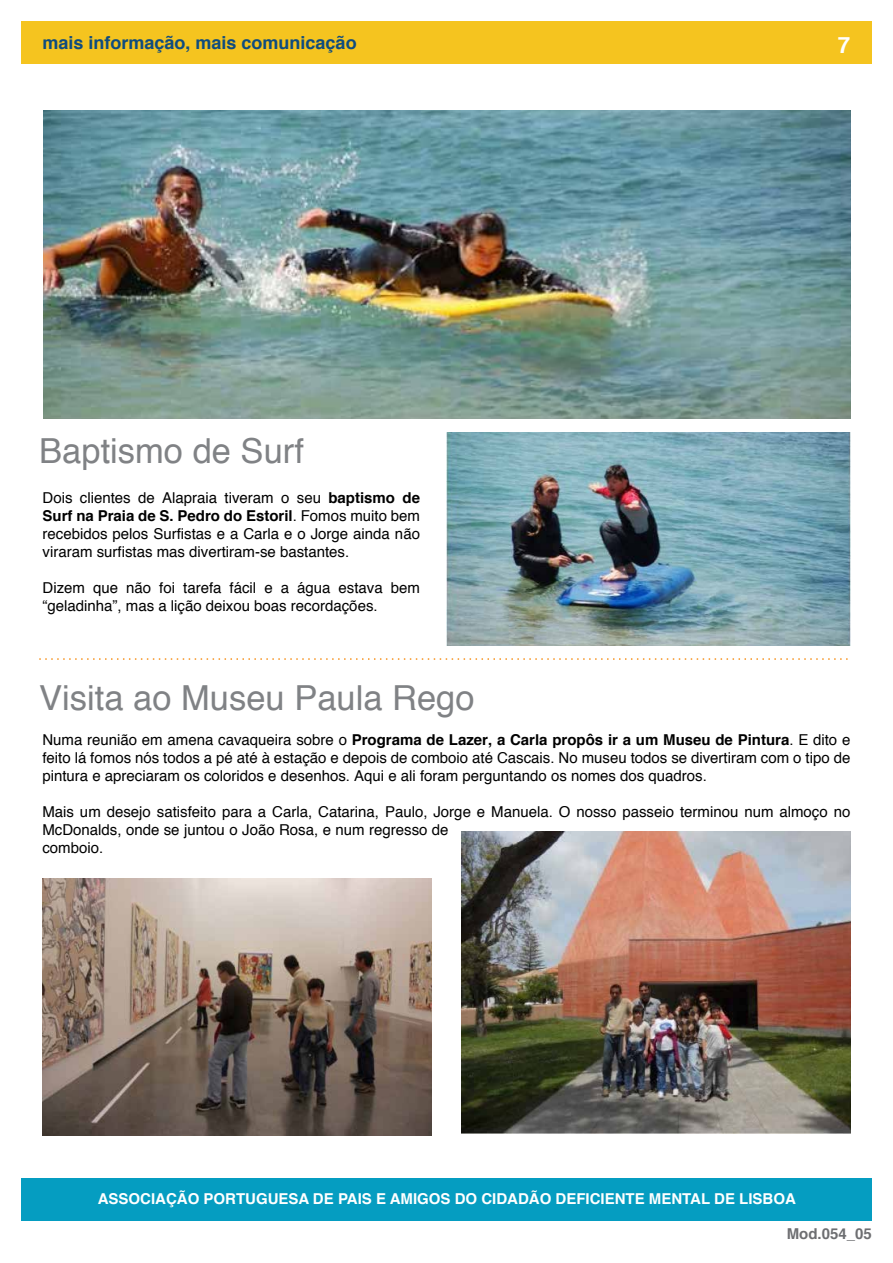
<style>
.page{position:relative;width:893px;height:1263px;background:#fff}
.page>*{position:absolute;margin:0;border:0;box-sizing:border-box;transform-origin:0 0}
.t1{font:34.5px "Helvetica";color:#808285}
.t2{font:700 22.5px "Helvetica";color:#fff}
.t3{font:700 18px "Helvetica";color:#0f4c7f}
.t4{font:15px/18px "Helvetica";color:#000;text-align:justify}
.t5{font:700 15px "Helvetica";color:#fff}
.t6{font:700 15px "Helvetica";color:#6d6e71}
.s1{font-weight:700}
</style>
<div class="page">
<div style="left:21px;top:1178px;width:851px;height:42px;background:#059dc1"></div>
<div style="left:21px;top:21px;width:851px;height:43px;background:#f5c41f"></div>
<svg style="left:39px;top:658px;width:809px;height:2px"></svg>
<img style="left:43px;top:111px;width:807px;height:307px">
<img style="left:461px;top:831px;width:389px;height:302px">
<img style="left:446px;top:433px;width:404px;height:212px">
<img style="left:43px;top:878px;width:389px;height:257px">
<p class="t3" style="left:43px;top:28px;width:316px">mais informação, mais comunicação</p>
<h2 class="t2" style="left:838px;top:27px;width:14px">7</h2>
<h1 class="t1" style="left:39px;top:424px;width:266px">Baptismo de Surf</h1>
<p class="t4" style="left:43px;top:489px;width:379px">Dois clientes de Alapraia tiveram o seu <span class="s1">baptismo de Surf na Praia de S. Pedro do Estoril</span>. Fomos muito bem recebidos pelos Surfistas e a Carla e o Jorge ainda não viraram surfistas mas divertiram-se bastantes.</p>
<p class="t4" style="left:43px;top:579px;width:379px">Dizem que não foi tarefa fácil e a água estava bem “geladinha”, mas a lição deixou boas recordações.</p>
<h1 class="t1" style="left:39px;top:671px;width:437px">Visita ao Museu Paula Rego</h1>
<p class="t4" style="left:42px;top:731px;width:809px">Numa reunião em amena cavaqueira sobre o <span class="s1">Programa de Lazer, a Carla propôs ir a um Museu de Pintura</span>. E dito e feito lá fomos nós todos a pé até à estação e depois de comboio até Cascais. No museu todos se divertiram com o tipo de pintura e apreciaram os coloridos e desenhos. Aqui e ali foram perguntando os nomes dos quadros.</p>
<p class="t4" style="left:42px;top:803px;width:809px;text-align:left">Mais um desejo satisfeito para a Carla, Catarina, Paulo, Jorge e Manuela. O nosso passeio terminou num almoço no<br>McDonalds, onde se juntou o João Rosa, e num regresso de<br>comboio.</p>
<p class="t5" style="left:98px;top:1186px;width:700px">ASSOCIAÇÃO PORTUGUESA DE PAIS E AMIGOS DO CIDADÃO DEFICIENTE MENTAL DE LISBOA</p>
<p class="t6" style="left:787px;top:1222px;width:87px">Mod.054_05</p>
</div>
